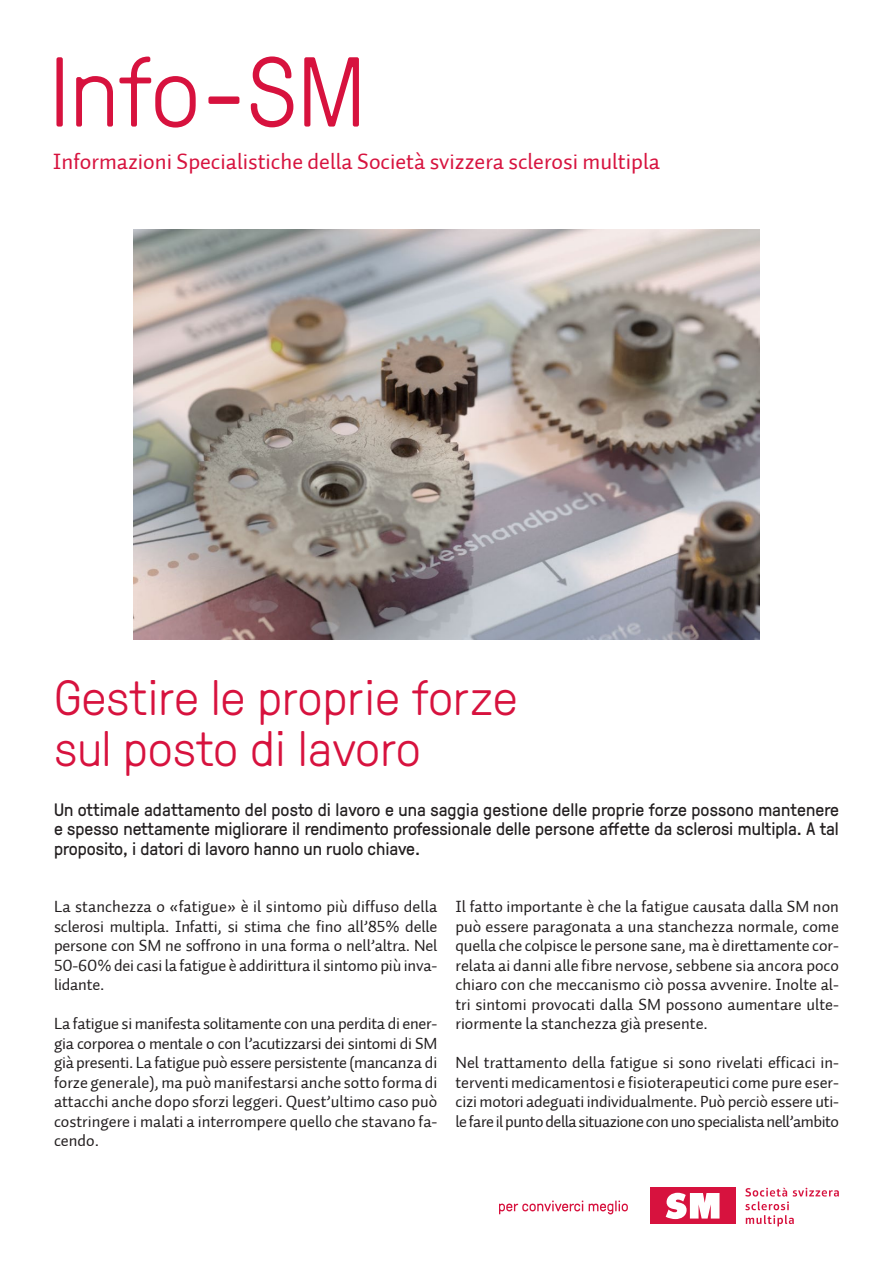
<style>
.page{position:relative;width:893px;height:1263px;background:#fff}
.page>*{position:absolute;margin:0;border:0;box-sizing:border-box;transform-origin:0 0}
.t1{font:300 99px "GT Pressura";letter-spacing:.01em;color:#d7123e}
.Titel_Infoblatt{font:300 49.5px/51px "GT Pressura";letter-spacing:.01em;color:#d7123e}
.t2{font:22.5px "Auto 2 Regular LF";color:#d7123e}
.Untertitel{font:18px/19.5px "GT Pressura";color:#231f20;text-align:justify}
.Fliesstext{font:16.5px/19.5px "Auto 2 Regular LF";letter-spacing:-.005em;color:#231f20;text-align:justify}
</style>
<div class="page">
<div style="left:650px;top:1188px;width:86px;height:36px;background:#d7123e"></div>
<svg style="left:666px;top:1193px;width:53px;height:26px"></svg>
<svg style="left:745px;top:1188px;width:94px;height:38px"></svg>
<svg style="left:499px;top:1200px;width:84px;height:14px"></svg>
<svg style="left:589px;top:1200px;width:39px;height:14px"></svg>
<img style="left:134px;top:230px;width:625px;height:409px">
<p class="t1" style="left:50px;top:21px;width:317px">Info-SM</p>
<p class="t2" style="left:53px;top:147px;width:609px">Informazioni Specialistiche della Società svizzera sclerosi multipla</p>
<p class="Titel_Infoblatt" style="left:54px;top:669px;width:464px">Gestire le proprie forze sul posto di lavoro</p>
<p class="Untertitel" style="left:54px;top:799px;width:786px">Un ottimale adattamento del posto di lavoro e una saggia gestione delle proprie forze possono mantenere e spesso nettamente migliorare il rendimento professionale delle persone affette da sclerosi multipla. A tal proposito, i datori di lavoro hanno un ruolo chiave.</p>
<p class="Fliesstext" style="left:54px;top:897px;width:385px">La stanchezza o «fatigue» è il sintomo più diffuso della sclerosi multipla. Infatti, si stima che fino all’85% delle persone con SM ne soffrono in una forma o nell’altra. Nel 50-60% dei casi la fatigue è addirittura il sintomo più inva&shy;lidante.</p>
<p class="Fliesstext" style="left:54px;top:1014px;width:385px">La fatigue si manifesta solitamente con una perdita di ener&shy;gia corporea o mentale o con l’acutizzarsi dei sintomi di SM già presenti. La fatigue può essere persistente (mancanza di forze generale), ma può manifestarsi anche sotto forma di attacchi anche dopo sforzi leggeri. Quest’ultimo caso può costringere i malati a interrompere quello che stavano fa&shy;cendo.</p>
<p class="Fliesstext" style="left:455px;top:897px;width:385px">Il fatto importante è che la fatigue causata dalla SM non può essere paragonata a una stanchezza normale, come quella che colpisce le persone sane, ma è direttamente cor&shy;relata ai danni alle fibre nervose, sebbene sia ancora poco chiaro con che meccanismo ciò possa avvenire. Inolte al&shy;tri sintomi provocati dalla SM possono aumentare ulte&shy;riormente la stanchezza già presente.</p>
<p class="Fliesstext" style="left:455px;top:1053px;width:385px">Nel trattamento della fatigue si sono rivelati efficaci in&shy;terventi medicamentosi e fisioterapeutici come pure eser&shy;cizi motori adeguati individualmente. Può perciò essere uti&shy;le fare il punto della situazione con uno specialista nell’ambito</p>
</div>
